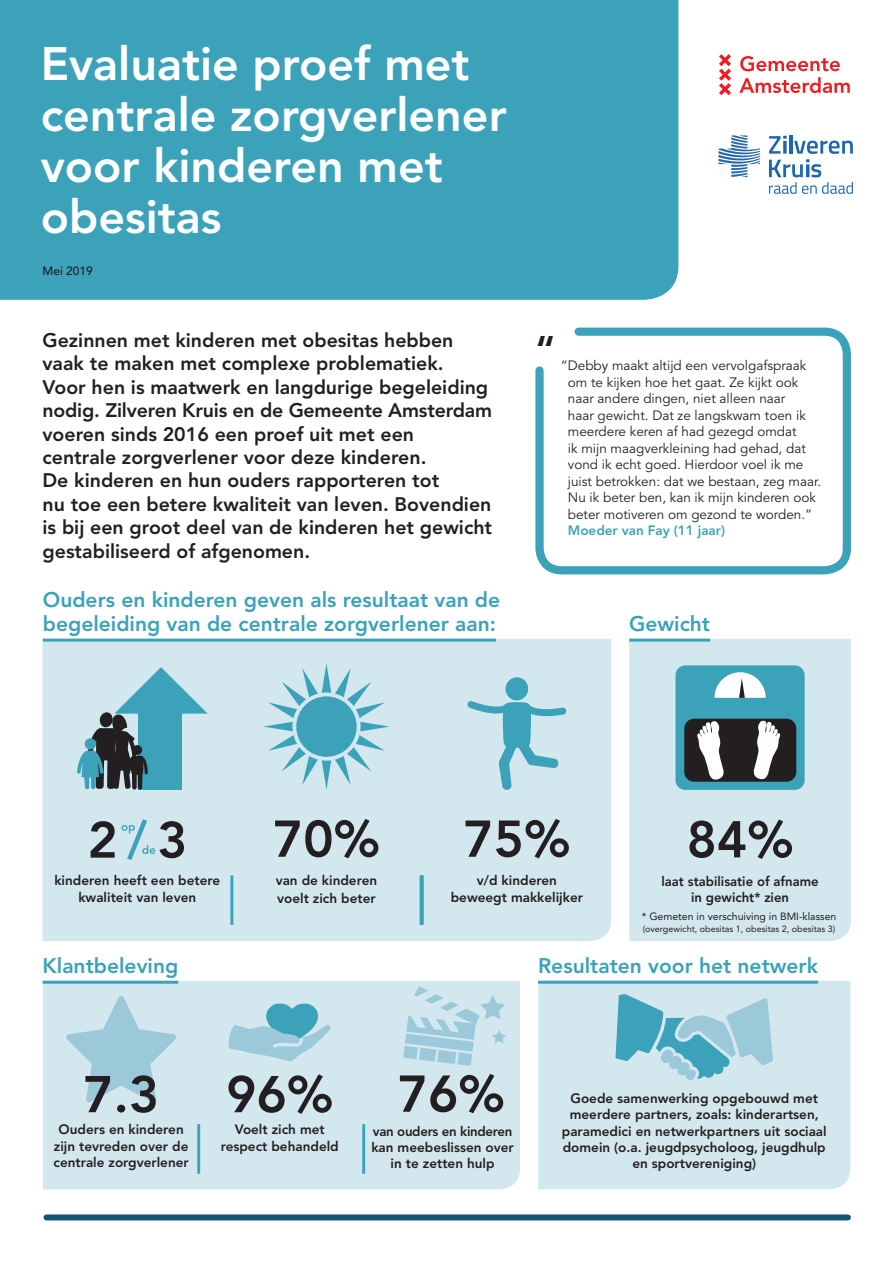
<style>
.page{position:relative;width:893px;height:1263px;background:#fff}
.page>*{position:absolute;margin:0;border:0;box-sizing:border-box;transform-origin:0 0}
.t1{font:800 51.15px "Avenir";color:#231f20}
.t2{font:800 46.5px/51px "Avenir";color:#fff}
.t3{font:800 38.25px "Avenir";color:#231f20}
.t4{font:800 21px/24px "Avenir";color:#3ca2ba}
.t5{font:800 19.5px/23.4px "Avenir";color:#231f20}
.t6{font:800 13.5px/16.2px "Avenir";color:#231f20;text-align:center}
.t7{font:13.5px/16.5px "Avenir";color:#231f20}
.t8{font:800 13.5px "Avenir";color:#3ca2ba}
.t9{font:500 12px "Avenir";color:#231f20}
.t10{font:10.5px "Avenir";color:#231f20}
.t11{font:9px "Avenir";color:#231f20}
</style>
<div class="page">
<div style="left:43px;top:981px;width:477px;height:208px;background:#d3e7ef"></div>
<div style="left:538px;top:981px;width:312px;height:208px;background:#d3e7ef"></div>
<svg style="left:615px;top:994px;width:158px;height:89px;background:#99cbda"></svg>
<div style="left:0;top:0;width:678px;height:300px;background:#3ca2ba"></div>
<svg style="left:719px;top:54px;width:12px;height:41px"></svg>
<svg style="left:740px;top:56px;width:100px;height:15px"></svg>
<svg style="left:739px;top:77px;width:111px;height:16px"></svg>
<hr style="left:43px;top:981px;width:135px;height:3px;background:#3ca2ba">
<hr style="left:538px;top:981px;width:280px;height:3px;background:#3ca2ba">
<svg style="left:65px;top:995px;width:112px;height:108px;background:#b9d9e4"></svg>
<svg style="left:403px;top:986px;width:103px;height:80px;background:#bedce6"></svg>
<svg style="left:535px;top:327px;width:316px;height:248px"></svg>
<hr style="left:197px;top:1124px;width:3px;height:50px;background:#3ca2ba">
<hr style="left:362px;top:1124px;width:3px;height:50px;background:#3ca2ba">
<div style="left:46px;top:1214px;width:802px;height:6px;background:#145575"></div>
<svg style="left:227px;top:1003px;width:104px;height:58px;background:#9ecddb"></svg>
<svg style="left:769px;top:136px;width:84px;height:58px"></svg>
<svg style="left:719px;top:136px;width:41px;height:41px"></svg>
<div style="left:43px;top:639px;width:568px;height:302px;background:#d3e7ef"></div>
<div style="left:629px;top:639px;width:222px;height:302px;background:#d3e7ef"></div>
<hr style="left:43px;top:639px;width:453px;height:3px;background:#3ca2ba">
<svg style="left:263px;top:663px;width:127px;height:127px;background:#b9dbe6"></svg>
<div style="left:296px;top:696px;width:61px;height:61px;background:#3ca2ba;border-radius:50%"></div>
<div style="left:505px;top:677px;width:23px;height:24px;background:#3ca2ba;border-radius:50%"></div>
<svg style="left:467px;top:700px;width:100px;height:90px;background:#a8d3e0"></svg>
<div style="left:675px;top:665px;width:130px;height:125px;background:#3ca2ba;border-radius:10px"></div>
<svg style="left:714px;top:672px;width:52px;height:26px"></svg>
<div style="left:684px;top:719px;width:112px;height:63px;background:#231f20;border-radius:10px"></div>
<svg style="left:753px;top:720px;width:27px;height:60px"></svg>
<svg style="left:697px;top:721px;width:27px;height:59px"></svg>
<svg style="left:77px;top:667px;width:131px;height:122px;background:#7eacb9"></svg>
<div style="left:85px;top:738px;width:11px;height:11px;background:#3ca2ba;border-radius:50%"></div>
<svg style="left:91px;top:821px;width:24px;height:37px"></svg>
<svg style="left:122px;top:819px;width:62px;height:41px;background:#a4bdc6"></svg>
<hr style="left:230px;top:875px;width:3px;height:50px;background:#3ca2ba">
<hr style="left:420px;top:875px;width:2px;height:50px;background:#3ca2ba">
<hr style="left:421px;top:875px;width:3px;height:50px;background:#3ca2ba">
<hr style="left:629px;top:639px;width:81px;height:3px;background:#3ca2ba">
<h2 class="t2" style="left:41px;top:38px;width:467px">Evaluatie proef met centrale zorgverlener voor kinderen met obesitas</h2>
<p class="t9" style="left:43px;top:264px;width:52px">Mei 2019</p>
<p class="t5" style="left:43px;top:329px;width:451px">Gezinnen met kinderen met obesitas hebben vaak te maken met complexe problematiek.<br>Voor hen is maatwerk en langdurige begeleiding nodig. Zilveren Kruis en de Gemeente Amsterdam voeren sinds 2016 een proef uit met een centrale zorgverlener voor deze kinderen.<br>De kinderen en hun ouders rapporteren tot<br>nu toe een betere kwaliteit van leven. Bovendien is bij een groot deel van de kinderen het gewicht gestabiliseerd of afgenomen.</p>
<h3 class="t4" style="left:43px;top:588px;width:459px">Ouders en kinderen geven als resultaat van de begeleiding van de centrale zorgverlener aan:</h3>
<h3 class="t3" style="left:535px;top:327px;width:21px">“</h3>
<p class="t7" style="left:568px;top:358px;width:255px;text-indent:-7px">“Debby maakt altijd een vervolgafspraak om te kijken hoe het gaat. Ze kijkt ook naar andere dingen, niet alleen naar<br>haar gewicht. Dat ze langskwam toen ik meerdere keren af had gezegd omdat<br>ik mijn maagverkleining had gehad, dat vond ik echt goed. Hierdoor voel ik me juist betrokken: dat we bestaan, zeg maar.<br>Nu ik beter ben, kan ik mijn kinderen ook beter motiveren om gezond te worden.”</p>
<p class="t8" style="left:568px;top:523px;width:159px">Moeder van Fay (11 jaar)</p>
<h3 class="t4" style="left:629px;top:612px;width:82px">Gewicht</h3>
<p class="t6" style="left:54px;top:873px;width:167px">kinderen heeft een betere kwaliteit van leven</p>
<h1 class="t1" style="left:273px;top:809px;width:109px">70%</h1>
<h1 class="t1" style="left:463px;top:809px;width:109px">75%</h1>
<h1 class="t1" style="left:686px;top:809px;width:109px">84%</h1>
<p class="t6" style="left:276px;top:872px;width:103px;line-height:17.5px;text-align:left">van de kinderen voelt zich beter</p>
<p class="t6" style="left:451px;top:873px;width:134px">v/d kinderen beweegt makkelijker</p>
<p class="t6" style="left:661px;top:873px;width:159px">laat stabilisatie of afname in gewicht* zien</p>
<p class="t10" style="left:642px;top:910px;width:196px">* Gemeten in verschuiving in BMI-klassen</p>
<p class="t11" style="left:643px;top:924px;width:194px">(overgewicht, obesitas 1, obesitas 2, obesitas 3)</p>
<h3 class="t4" style="left:43px;top:954px;width:137px">Klantbeleving</h3>
<h3 class="t4" style="left:538px;top:954px;width:281px">Resultaten voor het netwerk</h3>
<h1 class="t1" style="left:83px;top:1064px;width:77px">7.3</h1>
<h1 class="t1" style="left:226px;top:1064px;width:109px">96%</h1>
<p class="t6" style="left:54px;top:1121px;width:137px">Ouders en kinderen zijn tevreden over de centrale zorgverlener</p>
<p class="t6" style="left:221px;top:1121px;width:120px">Voelt zich met respect behandeld</p>
<h1 class="t1" style="left:398px;top:1064px;width:109px">76%</h1>
<p class="t6" style="left:371px;top:1123px;width:144px">van ouders en kinderen kan meebeslissen over in te zetten hulp</p>
<p class="t6" style="left:562px;top:1090px;width:266px">Goede samenwerking opgebouwd met meerdere partners, zoals: kinderartsen, paramedici en netwerkpartners uit sociaal domein (o.a. jeugdpsycholoog, jeugdhulp en sportvereniging)</p>
</div>
